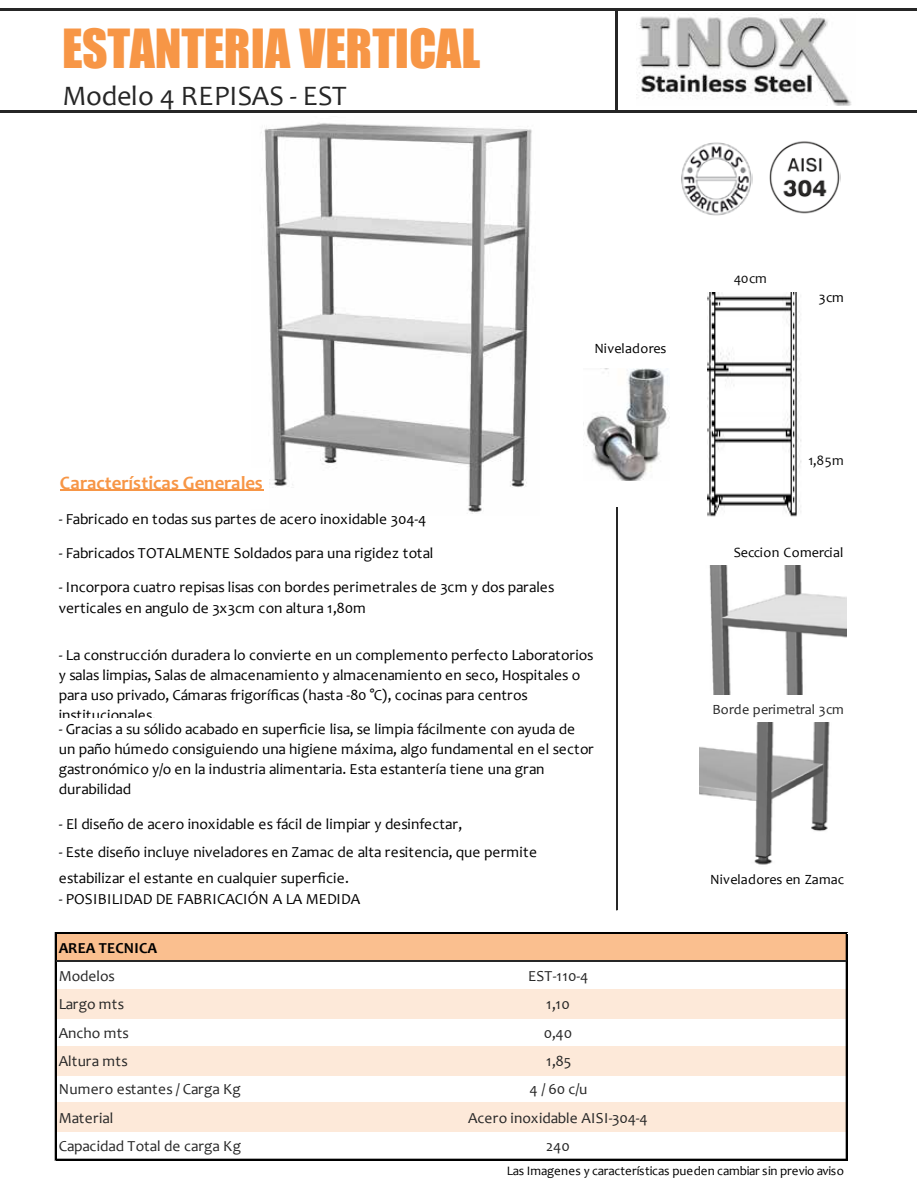
<style>
.page{position:relative;width:918px;height:1188px;background:#fff}
.page>*{position:absolute;margin:0;border:0;box-sizing:border-box;transform-origin:0 0}
.t1{font:49.5px "Impact";letter-spacing:-.01em;color:#f79646}
.t2{font:28.35px "Candara";letter-spacing:-.01em;color:#262626}
.t3{font:700 18.9px "Candara";color:#f79646}
.t4{font:15.3px/20.1px "Candara";color:#000}
.t5{font:15.3px/28.3px "Candara";color:#262626}
.t6{font:700 15.3px "Candara";letter-spacing:.01em;color:#000}
.t7{font:14.1px "Candara";letter-spacing:.01em;color:#000}
.t8{font:14.1px "Candara";color:#262626}
.t9{font:14.1px "Candara";letter-spacing:.01em;color:#0d0d0d}
.t10{font:13.05px "Candara";color:#000}
</style>
<div class="page">
<img style="left:261px;top:123px;width:271px;height:391px">
<img style="left:636px;top:13px;width:216px;height:92px">
<div style="left:55px;top:469px;width:214px;height:40px;background:#fff"></div>
<div style="left:55px;top:933px;width:792px;height:29px;background:#fabf8f"></div>
<div style="left:55px;top:989px;width:792px;height:30px;background:#fde9d9"></div>
<div style="left:55px;top:1046px;width:792px;height:29px;background:#fde9d9"></div>
<div style="left:55px;top:1103px;width:792px;height:29px;background:#fde9d9"></div>
<hr style="left:60px;top:490px;width:203px;height:1px;background:#f79646">
<hr style="left:616px;top:10px;width:2px;height:101px;background:#262626">
<hr style="left:617px;top:507px;width:1px;height:403px;background:#262626">
<hr style="left:55px;top:933px;width:1px;height:227px;background:#000">
<hr style="left:846px;top:934px;width:1px;height:226px;background:#000">
<hr style="left:0;top:8px;width:916px;height:2px;background:#262626">
<hr style="left:0;top:110px;width:916px;height:3px;background:#262626">
<hr style="left:56px;top:932px;width:791px;height:2px;background:#000">
<hr style="left:56px;top:961px;width:790px;height:1px;background:#262626">
<hr style="left:56px;top:1159px;width:791px;height:1px;background:#000">
<img style="left:769px;top:141px;width:71px;height:73px">
<img style="left:681px;top:142px;width:72px;height:74px">
<img style="left:583px;top:368px;width:86px;height:113px">
<img style="left:707px;top:292px;width:95px;height:225px">
<img style="left:709px;top:565px;width:137px;height:130px">
<img style="left:699px;top:722px;width:131px;height:143px">
<h1 class="t1" style="left:62px;top:10px;width:419px">ESTANTERIA VERTICAL</h1>
<h2 class="t2" style="left:63px;top:78px;width:286px">Modelo 4 REPISAS - EST</h2>
<p class="t7" style="left:594px;top:339px;width:74px">Niveladores</p>
<p class="t3" style="left:60px;top:471px;width:204px">Características Generales</p>
<p class="t4" style="left:59px;top:509px;width:369px">- Fabricado en todas sus partes de acero inoxidable 304-4</p>
<p class="t4" style="left:59px;top:543px;width:376px">- Fabricados TOTALMENTE Soldados para una rigidez total</p>
<p class="t4" style="left:59px;top:577px;width:497px">- Incorpora cuatro repisas lisas con bordes perimetrales de 3cm y dos parales verticales en angulo de 3x3cm con altura 1,80m</p>
<p class="t4" style="left:59px;top:645px;width:536px">- La construcción duradera lo convierte en un complemento perfecto Laboratorios y salas limpias, Salas de almacenamiento y almacenamiento en seco, Hospitales o para uso privado, Cámaras frigoríficas (hasta -80 °C), cocinas para centros institucionales.</p>
<p class="t4" style="left:59px;top:719px;width:536px">- Gracias a su sólido acabado en superficie lisa, se limpia fácilmente con ayuda de un paño húmedo consiguiendo una higiene máxima, algo fundamental en el sector gastronómico y/o en la industria alimentaria. Esta estantería tiene una gran durabilidad</p>
<p class="t4" style="left:59px;top:813px;width:405px">- El diseño de acero inoxidable es fácil de limpiar y desinfectar,</p>
<p class="t4" style="left:59px;top:839px;width:480px;line-height:26px">- Este diseño incluye niveladores en Zamac de alta resitencia, que permite estabilizar el estante en cualquier superficie.</p>
<p class="t4" style="left:59px;top:889px;width:303px">- POSIBILIDAD DE FABRICACIÓN A LA MEDIDA</p>
<p class="t6" style="left:59px;top:938px;width:100px">AREA TECNICA</p>
<p class="t5" style="left:59px;top:962px;width:184px">Modelos<br>Largo mts<br>Ancho mts<br>Altura mts<br>Numero estantes / Carga Kg<br>Material<br>Capacidad Total de carga Kg</p>
<p class="t5" style="left:528px;top:962px;width:62px">EST-110-4</p>
<p class="t5" style="left:468px;top:990px;width:181px;text-align:center">1,10<br>0,40<br>1,85<br>4 /60 c/u<br>Acero inoxidable AISI-304-4<br>240</p>
<p class="t9" style="left:734px;top:270px;width:34px">40cm</p>
<p class="t7" style="left:819px;top:289px;width:26px">3cm</p>
<p class="t9" style="left:808px;top:452px;width:37px">1,85m</p>
<p class="t7" style="left:734px;top:544px;width:111px">Seccion Comercial</p>
<p class="t8" style="left:713px;top:701px;width:133px">Borde perimetral 3cm</p>
<p class="t7" style="left:710px;top:871px;width:136px">Niveladores en Zamac</p>
<p class="t10" style="left:507px;top:1162px;width:339px">Las Imagenes y características pueden cambiar sin previo aviso</p>
</div>
